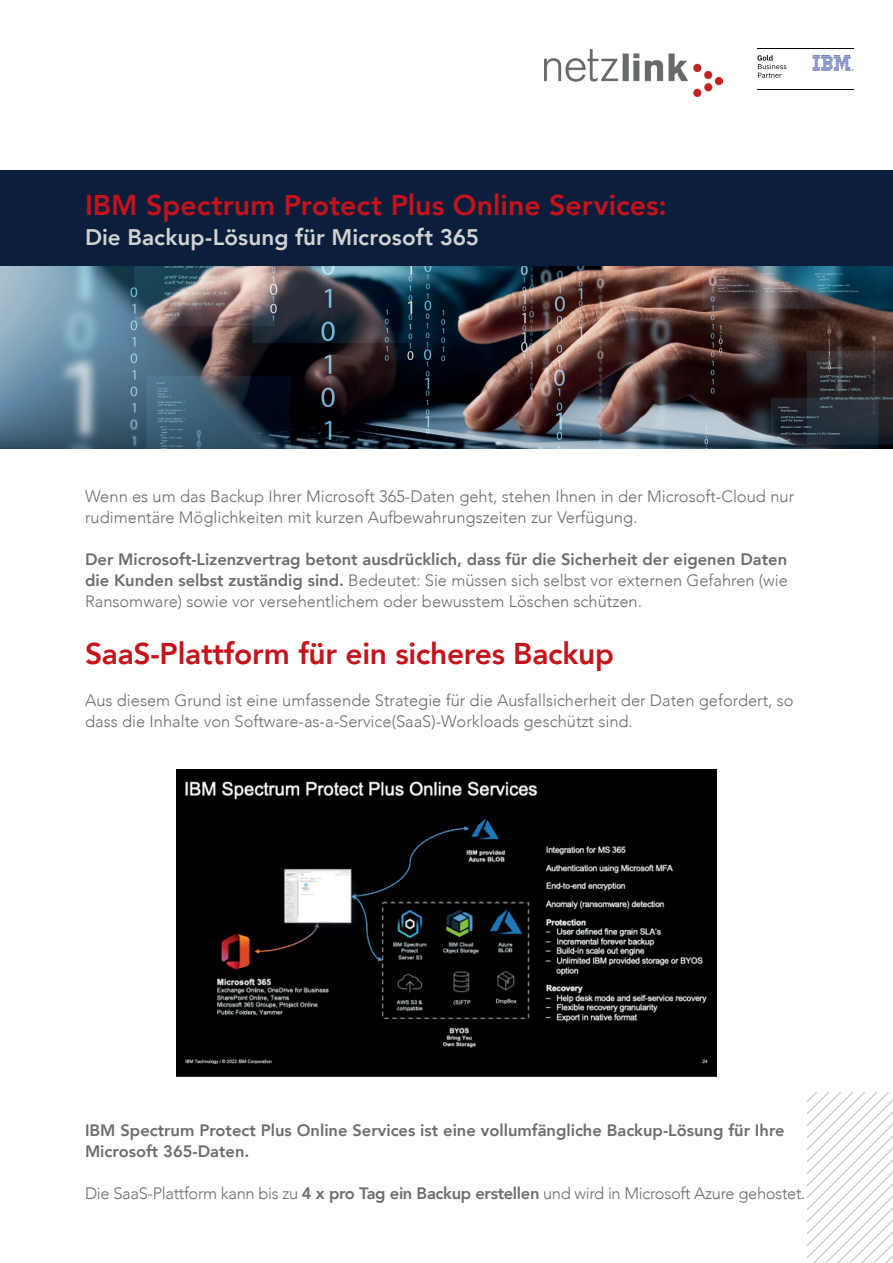
<style>
.page{position:relative;width:893px;height:1263px;background:#fff}
.page>*{position:absolute;margin:0;border:0;box-sizing:border-box;transform-origin:0 0}
.t1{font:800 30px "Avenir";letter-spacing:-.01em;color:#c6131b}
.t2{font:800 28.5px "Avenir";color:#c6131b}
.t3{font:800 22.5px "Avenir";color:#d2d3d2}
.t4{font:300 16.5px/21px "Avenir";color:#6c6d70}
.t5{font:800 16.5px/21px "Avenir";color:#6c6d70}
.t6{font:300 16.5px "Avenir";letter-spacing:-.02em;color:#6c6d70}
.s1{font-weight:800}
</style>
<div class="page">
<svg style="left:808px;top:1093px;width:85px;height:170px"></svg>
<div style="left:0;top:170px;width:893px;height:97px;background:#0b1f3d"></div>
<img style="left:544px;top:50px;width:179px;height:46px">
<svg style="left:757px;top:55px;width:29px;height:23px"></svg>
<hr style="left:757px;top:89px;width:97px;height:1px;background:#000">
<hr style="left:757px;top:48px;width:97px;height:1px;background:#000">
<svg style="left:813px;top:55px;width:40px;height:16px"></svg>
<img style="left:0;top:267px;width:893px;height:181px">
<img style="left:176px;top:770px;width:541px;height:307px">
<h2 class="t2" style="left:85px;top:183px;width:583px">IBM Spectrum Protect Plus Online Services:</h2>
<h3 class="t3" style="left:85px;top:220px;width:396px">Die Backup-Lösung für Microsoft 365</h3>
<p class="t4" style="left:85px;top:486px;width:711px">Wenn es um das Backup Ihrer Microsoft 365-Daten geht, stehen Ihnen in der Microsoft-Cloud nur rudimentäre Möglichkeiten mit kurzen Aufbewahrungszeiten zur Verfügung.</p>
<p class="t4" style="left:85px;top:549px;width:704px;text-align:justify"><span class="s1">Der Microsoft-Lizenzvertrag betont ausdrücklich, dass für die Sicherheit der eigenen Daten die Kunden selbst zuständig sind.</span> Bedeutet: Sie müssen sich selbst vor externen Gefahren (wie Ransomware) sowie vor versehentlichem oder bewusstem Löschen schützen.</p>
<h1 class="t1" style="left:85px;top:630px;width:530px">SaaS-Plattform für ein sicheres Backup</h1>
<p class="t4" style="left:85px;top:690px;width:710px">Aus diesem Grund ist eine umfassende Strategie für die Ausfallsicherheit der Daten gefordert, so dass die Inhalte von Software-as-a-Service(SaaS)-Workloads geschützt sind.</p>
<p class="t5" style="left:85px;top:1120px;width:701px">IBM Spectrum Protect Plus Online Services ist eine vollumfängliche Backup-Lösung für Ihre<br>Microsoft 365-Daten.</p>
<p class="t6" style="left:85px;top:1184px;width:722px">Die SaaS-Plattform kann bis zu <span class="s1">4 x pro Tag ein Backup erstellen</span> und wird in Microsoft Azure gehostet.</p>
</div>
